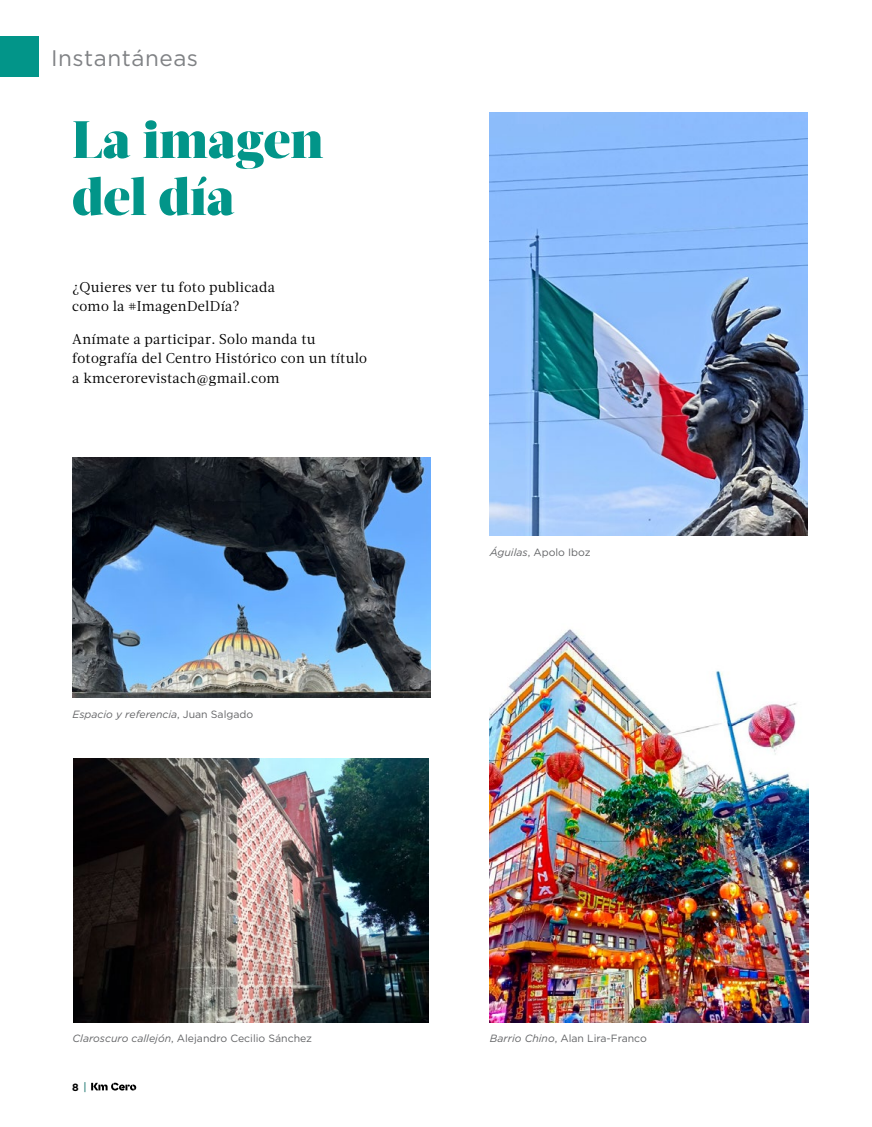
<style>
.page{position:relative;width:872px;height:1127px;background:#fff}
.page>*{position:absolute;margin:0;border:0;box-sizing:border-box;transform-origin:0 0}
.t1{font:900 52.5px/57px "Acta Display";color:#029589}
.t2{font:22.5px "Gotham";letter-spacing:.025em;color:#808285}
.t3{font:14.25px/19.5px "Acta";letter-spacing:.02em;color:#000}
.t4{font:10.5px "Gotham";color:#636466}
.t5{font:italic 10.5px "Gotham";color:#636466}
.t6{font:700 10.5px "Gotham";color:#000}
.s1{font-style:normal}
.s2{font-style:italic}
.s3{font-family:"Founders Grotesk";font-weight:300;font-size:13.5px;color:#006760}
</style>
<div class="page">
<div style="left:0;top:37px;width:38px;height:40px;background:#029589"></div>
<svg style="left:91px;top:1082px;width:45px;height:8px"></svg>
<img style="left:489px;top:112px;width:318px;height:424px">
<img style="left:490px;top:629px;width:318px;height:393px">
<img style="left:73px;top:759px;width:355px;height:263px">
<img style="left:73px;top:458px;width:357px;height:240px">
<h2 class="t2" style="left:51px;top:43px;width:149px">Instantáneas</h2>
<h1 class="t1" style="left:72px;top:112px;width:252px">La imagen del día</h1>
<p class="t3" style="left:72px;top:277px;width:204px">¿Quieres ver tu foto publicada como la #ImagenDelDía?</p>
<p class="t3" style="left:72px;top:329px;width:296px">Anímate a participar. Solo manda tu fotografía del Centro Histórico con un título a kmcerorevistach@gmail.com</p>
<p class="t5" style="left:73px;top:708px;width:182px">Espacio y referencia<span class="s1">, Juan Salgado</span></p>
<p class="t4" style="left:490px;top:545px;width:102px"><span class="s2">Águilas</span>, Apolo Iboz</p>
<p class="t4" style="left:73px;top:1032px;width:241px"><span class="s2">Claroscuro callejón</span>, Alejandro Cecilio Sánchez</p>
<p class="t6" style="left:72px;top:1080px;width:15px">8 <span class="s3">|</span></p>
<p class="t4" style="left:490px;top:1032px;width:159px"><span class="s2">Barrio Chino</span>, Alan Lira-Franco</p>
</div>
